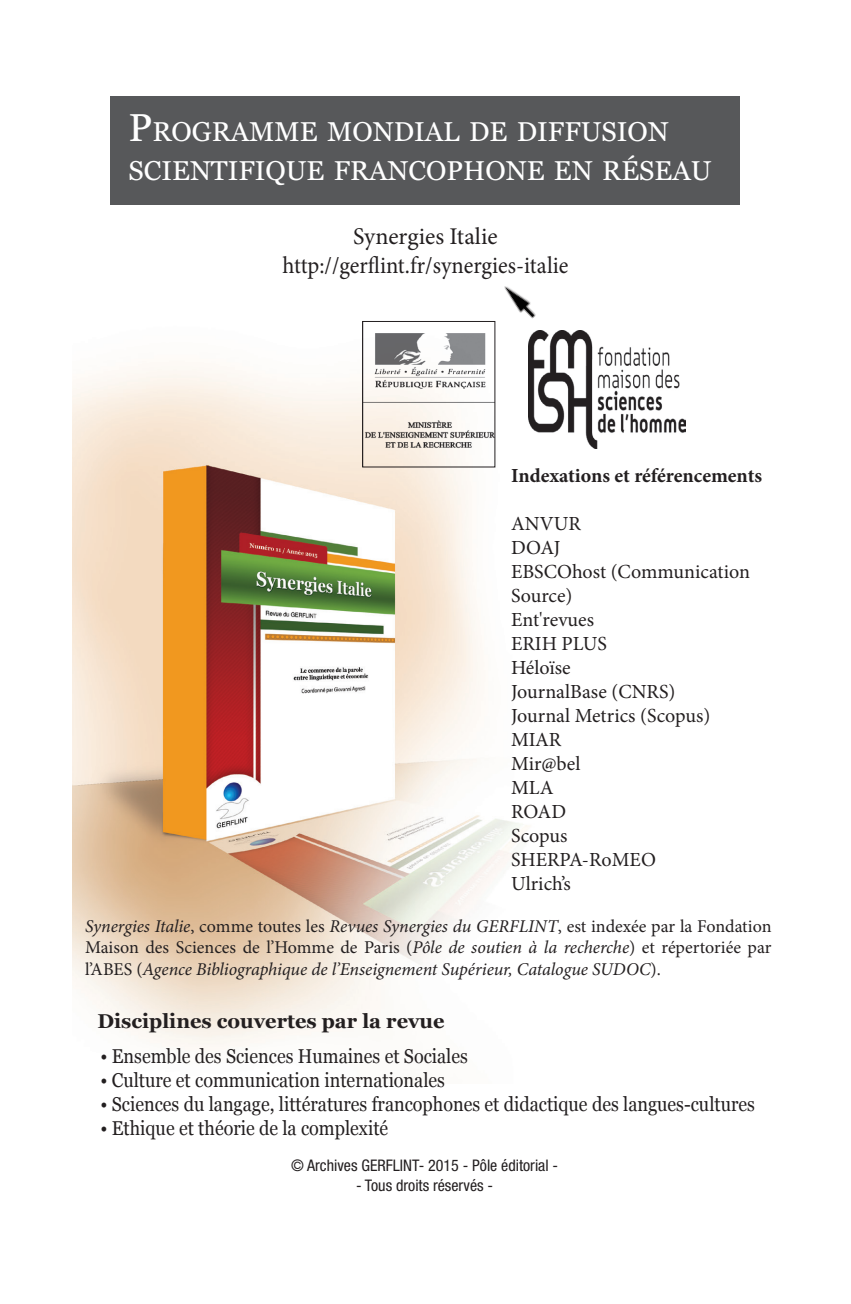
<style>
.page{position:relative;width:851px;height:1304px;background:#fff}
.page>*{position:absolute;margin:0;border:0;box-sizing:border-box;transform-origin:0 0}
.t1{font:27.2px "Georgia";color:#fff}
.t2{font:24px "Minion Pro";color:#231f20;scale:.94 1}
.t3{font:24px "Minion Pro";color:#231f20}
.t4{font:20px "Georgia";color:#231f20;scale:.9 1}
.t5{font:20px/24px "Minion Pro";color:#231f20}
.t6{font:700 20px "Georgia";color:#231f20}
.t7{font:700 20px "Minion Pro";letter-spacing:-.005em;color:#231f20}
.t8{font:italic 18px/21.6px "Minion Pro";letter-spacing:-.005em;color:#231f20;text-align:justify}
.t9{font:condensed 16px "Helvetica Neue";color:#231f20}
.s1{font-size:39px}
.s2{font-style:normal}
</style>
<div class="page">
<img style="left:72px;top:330px;width:458px;height:718px">
<img style="left:528px;top:330px;width:157px;height:119px">
<img style="left:364px;top:330px;width:129px;height:135px">
<div style="left:362px;top:321px;width:133px;height:146px;border:1px solid #231f20"></div>
<div style="left:111px;top:96px;width:629px;height:109px;background:#57585a"></div>
<img style="left:492px;top:286px;width:44px;height:44px">
<p class="t1" style="left:129px;top:112px;width:541px"><span class="s1">P</span>ROGRAMME MONDIAL DE DIFFUSION</p>
<p class="t1" style="left:129px;top:151px;width:584px">SCIENTIFIQUE FRANCOPHONE EN RÉSEAU</p>
<p class="t3" style="left:353px;top:220px;width:146px">Synergies Italie</p>
<p class="t2" style="left:282px;top:249px;width:305px">http://gerflint.fr/synergies-italie</p>
<p class="t7" style="left:511px;top:462px;width:252px">Indexations et référencements</p>
<p class="t5" style="left:511px;top:512px;width:71px">ANVUR</p>
<p class="t5" style="left:511px;top:536px;width:51px">DOAJ</p>
<p class="t5" style="left:511px;top:560px;width:240px">EBSCOhost (Communication<br>Source)</p>
<p class="t5" style="left:511px;top:608px;width:84px">Ent'revues</p>
<p class="t5" style="left:511px;top:632px;width:97px">ERIH PLUS</p>
<p class="t5" style="left:511px;top:656px;width:61px">Héloïse</p>
<p class="t5" style="left:511px;top:680px;width:166px">JournalBase (CNRS)</p>
<p class="t5" style="left:511px;top:704px;width:201px">Journal Metrics (Scopus)</p>
<p class="t5" style="left:511px;top:728px;width:52px">MIAR</p>
<p class="t5" style="left:511px;top:752px;width:71px">Mir@bel</p>
<p class="t5" style="left:511px;top:776px;width:44px">MLA</p>
<p class="t5" style="left:511px;top:800px;width:57px">ROAD</p>
<p class="t5" style="left:511px;top:824px;width:58px">Scopus</p>
<p class="t5" style="left:511px;top:848px;width:146px">SHERPA-RoMEO</p>
<p class="t5" style="left:511px;top:872px;width:61px">Ulrich’s</p>
<p class="t8" style="left:85px;top:915px;width:687px">Synergies Italie<span class="s2">, comme toutes les</span> Revues Synergies du GERFLINT<span class="s2">, est indexée par la Fondation Maison des Sciences de l’Homme de Paris (</span>Pôle de soutien à la recherche<span class="s2">) et répertoriée par l’ABES (</span>Agence Bibliographique de l’Enseignement Supérieur, Catalogue SUDOC<span class="s2">).</span></p>
<p class="t6" style="left:97px;top:1006px;width:348px">Disciplines couvertes par la revue</p>
<p class="t4" style="left:100px;top:1042px;width:410px">• Ensemble des Sciences Humaines et Sociales</p>
<p class="t4" style="left:100px;top:1066px;width:384px">• Culture et communication internationales</p>
<p class="t4" style="left:100px;top:1090px;width:728px">• Sciences du langage, littératures francophones et didactique des langues-cultures</p>
<p class="t4" style="left:100px;top:1114px;width:321px">• Ethique et théorie de la complexité</p>
<p class="t9" style="left:291px;top:1156px;width:268px">© Archives GERFLINT- 2015 - Pôle éditorial -</p>
<p class="t9" style="left:356px;top:1176px;width:139px">- Tous droits réservés -</p>
</div>
